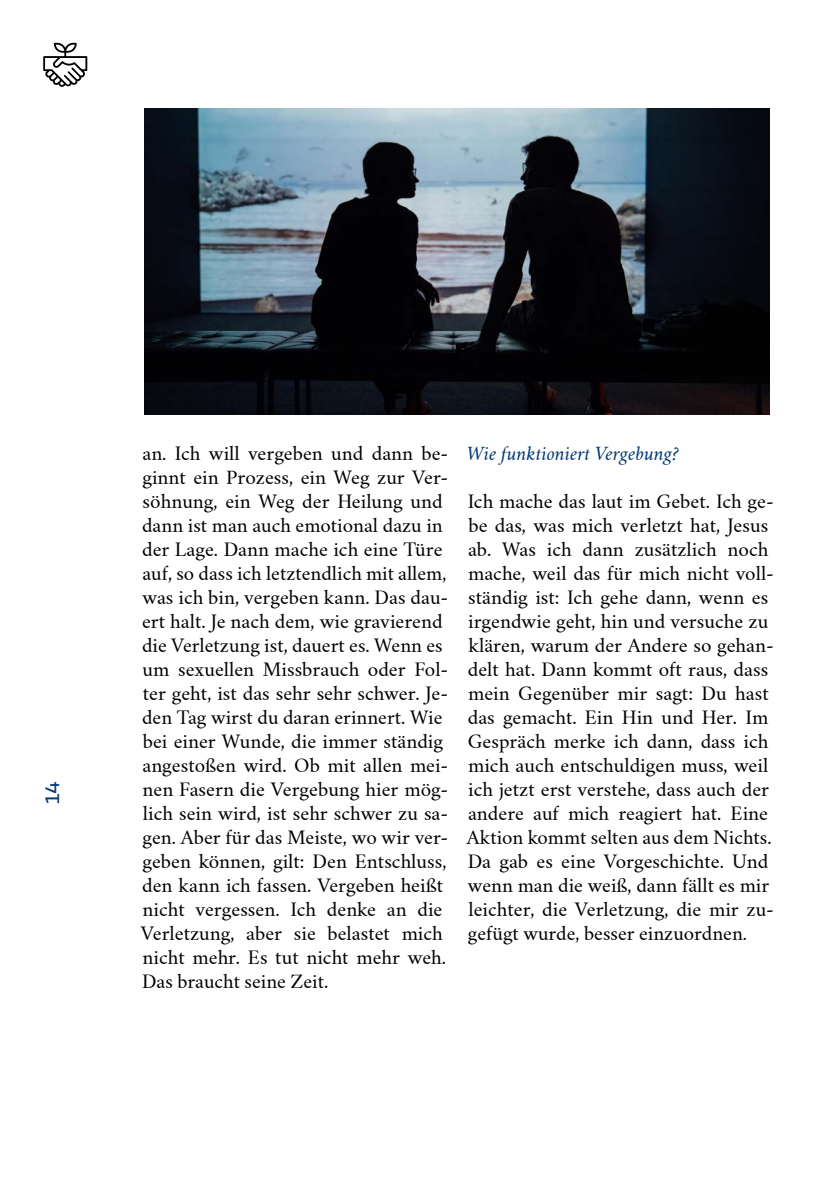
<style>
.page{position:relative;width:840px;height:1191px;background:#fff}
.page>*{position:absolute;margin:0;border:0;box-sizing:border-box;transform-origin:0 0}
.t1{font:20px "Campton";color:#003975}
.t2{font:18px/24px "Crimson Text";color:#000}
.t3{font:italic 18px "Crimson Text";color:#003975}
</style>
<div class="page">
<img style="left:144px;top:108px;width:624px;height:306px">
<svg style="left:43px;top:43px;width:44px;height:44px"></svg>
<p class="t1" style="left:40px;top:804px;width:24px;rotate:-90deg">14</p>
<p class="t2" style="left:141px;top:441px;width:308px">an. Ich will vergeben und dann be&shy;ginnt ein Prozess, ein Weg zur Ver&shy;söhnung, ein Weg der Heilung und dann ist man auch emotional dazu in der Lage. Dann mache ich eine Türe auf, so dass ich letztendlich mit allem, was ich bin, vergeben kann. Das dau&shy;ert halt. Je nach dem, wie gravierend die Verletzung ist, dauert es. Wenn es um sexuellen Missbrauch oder Fol&shy;ter geht, ist das sehr sehr schwer. Je&shy;den Tag wirst du daran erinnert. Wie bei einer Wunde, die immer ständig angestoßen wird. Ob mit allen mei&shy;nen Fasern die Vergebung hier mög&shy;lich sein wird, ist sehr schwer zu sa&shy;gen. Aber für das Meiste, wo wir ver&shy;geben können, gilt: Den Entschluss, den kann ich fassen. Vergeben heißt nicht vergessen. Ich denke an die Verletzung, aber sie belastet mich nicht mehr. Es tut nicht mehr weh.<br>Das braucht seine Zeit.</p>
<p class="t3" style="left:466px;top:443px;width:213px">Wie funktioniert Vergebung?</p>
<p class="t2" style="left:466px;top:489px;width:308px">Ich mache das laut im Gebet. Ich ge&shy;be das, was mich verletzt hat, Jesus ab. Was ich dann zusätzlich noch mache, weil das für mich nicht voll&shy;ständig ist: Ich gehe dann, wenn es irgendwie geht, hin und versuche zu klären, warum der Andere so gehan&shy;delt hat. Dann kommt oft raus, dass mein Gegenüber mir sagt: Du hast das gemacht. Ein Hin und Her. Im Gespräch merke ich dann, dass ich mich auch entschuldigen muss, weil ich jetzt erst verstehe, dass auch der andere auf mich reagiert hat. Eine Aktion kommt selten aus dem Nichts.<br>Da gab es eine Vorgeschichte. Und wenn man die weiß, dann fällt es mir leichter, die Verletzung, die mir zu&shy;gefügt wurde, besser einzuordnen.</p>
</div>
